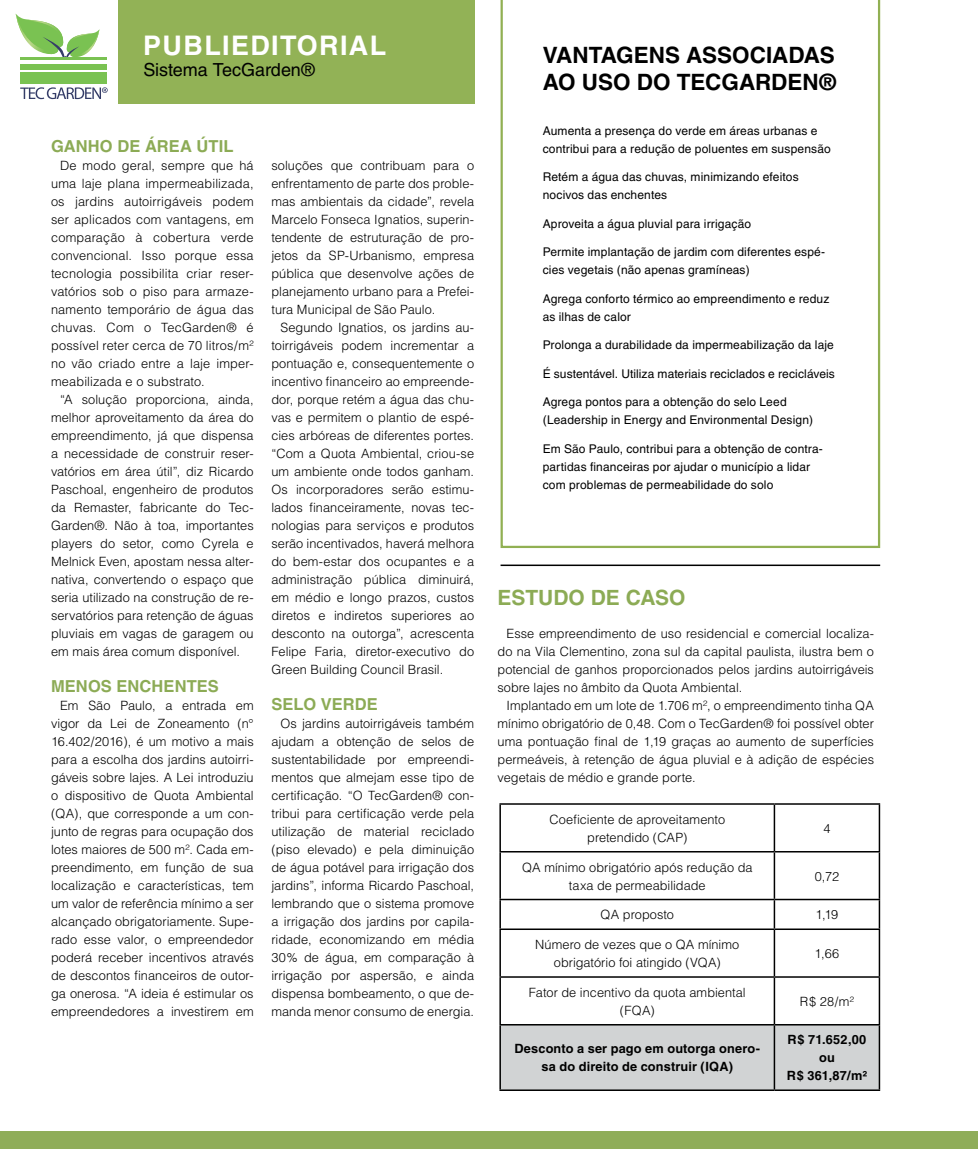
<style>
.page{position:relative;width:978px;height:1149px;background:#fff}
.page>*{position:absolute;margin:0;border:0;box-sizing:border-box;transform-origin:0 0}
.t1{font:700 27px "Helvetica";letter-spacing:.05em;color:#fff}
.t2{font:700 22.5px/27px "Helvetica";color:#000}
.t3{font:700 21px "Helvetica";color:#8cab55}
.t4{font:18px "Helvetica";letter-spacing:-.005em;color:#000}
.t5{font:700 16.5px "Helvetica";letter-spacing:.005em;color:#8cab55}
.t6{font:300 12.75px/18px "Helvetica";letter-spacing:.005em;color:#000;text-align:justify}
.t7{font:700 12.75px/18px "Helvetica";letter-spacing:.01em;color:#000;text-align:center}
.t8{font:12px/18px "Helvetica";letter-spacing:.015em;color:#000}
</style>
<div class="page">
<svg style="left:501px;top:0;width:379px;height:548px"></svg>
<div style="left:501px;top:1025px;width:378px;height:64px;background:#d1d3d4"></div>
<hr style="left:499px;top:803px;width:275px;height:1px;background:#000">
<hr style="left:499px;top:804px;width:2px;height:46px;background:#000">
<hr style="left:774px;top:803px;width:106px;height:1px;background:#000">
<hr style="left:774px;top:804px;width:1px;height:46px;background:#000">
<hr style="left:879px;top:804px;width:1px;height:46px;background:#000">
<hr style="left:499px;top:850px;width:275px;height:2px;background:#000">
<hr style="left:499px;top:852px;width:2px;height:46px;background:#000">
<hr style="left:774px;top:850px;width:106px;height:2px;background:#000">
<hr style="left:774px;top:852px;width:1px;height:46px;background:#000">
<hr style="left:879px;top:852px;width:1px;height:46px;background:#000">
<hr style="left:499px;top:898px;width:275px;height:2px;background:#000">
<hr style="left:499px;top:900px;width:2px;height:28px;background:#000">
<hr style="left:774px;top:898px;width:106px;height:2px;background:#000">
<svg style="left:774px;top:900px;width:1px;height:28px"></svg>
<svg style="left:879px;top:900px;width:1px;height:28px"></svg>
<hr style="left:499px;top:928px;width:275px;height:1px;background:#000">
<hr style="left:499px;top:929px;width:2px;height:46px;background:#000">
<hr style="left:774px;top:928px;width:106px;height:1px;background:#000">
<hr style="left:774px;top:929px;width:1px;height:46px;background:#000">
<hr style="left:879px;top:929px;width:1px;height:46px;background:#000">
<hr style="left:499px;top:975px;width:275px;height:2px;background:#000">
<hr style="left:499px;top:977px;width:2px;height:46px;background:#000">
<hr style="left:774px;top:975px;width:106px;height:2px;background:#000">
<hr style="left:774px;top:977px;width:1px;height:46px;background:#000">
<hr style="left:879px;top:977px;width:1px;height:46px;background:#000">
<hr style="left:499px;top:1023px;width:275px;height:2px;background:#000">
<hr style="left:499px;top:1025px;width:2px;height:64px;background:#000">
<hr style="left:774px;top:1023px;width:106px;height:2px;background:#000">
<hr style="left:774px;top:1025px;width:1px;height:64px;background:#000">
<hr style="left:879px;top:1025px;width:1px;height:64px;background:#000">
<hr style="left:499px;top:1089px;width:275px;height:1px;background:#000">
<hr style="left:774px;top:1089px;width:106px;height:1px;background:#000">
<hr style="left:501px;top:564px;width:379px;height:2px;background:#000">
<div style="left:118px;top:0;width:356px;height:104px;background:#92b256"></div>
<div style="left:0;top:1131px;width:978px;height:17px;background:#8fad59"></div>
<div style="left:21px;top:73px;width:86px;height:11px;background:#7ac252"></div>
<div style="left:21px;top:64px;width:86px;height:5px;background:#7ac252"></div>
<svg style="left:16px;top:14px;width:83px;height:45px"></svg>
<hr style="left:21px;top:57px;width:86px;height:3px;background:#7ac252">
<svg style="left:20px;top:87px;width:88px;height:12px"></svg>
<h1 class="t1" style="left:143px;top:29px;width:244px">PUBLIEDITORIAL</h1>
<h3 class="t4" style="left:143px;top:59px;width:173px">Sistema TecGarden®</h3>
<p class="t5" style="left:51px;top:136px;width:184px">GANHO DE ÁREA ÚTIL</p>
<p class="t6" style="left:51px;top:156px;width:204px;text-indent:9px">De modo geral, sempre que há uma laje plana impermeabilizada, os jardins autoirrigáveis podem ser aplicados com vantagens, em comparação à cobertura verde convencional. Isso porque essa tecnologia possibilita criar reser&shy;vatórios sob o piso para armaze&shy;namento temporário de água das chuvas. Com o TecGarden® é possível reter cerca de 70 litros/m² no vão criado entre a laje imper&shy;meabilizada e o substrato.</p>
<p class="t6" style="left:51px;top:390px;width:204px;text-indent:9px">“A solução proporciona, ainda, melhor aproveitamento da área do empreendimento, já que dispensa a necessidade de construir reser&shy;vatórios em área útil”, diz Ricardo Paschoal, engenheiro de produtos da Remaster, fabricante do Tec-Garden®. Não à toa, importantes players do setor, como Cyrela e Melnick Even, apostam nessa alter&shy;nativa, convertendo o espaço que seria utilizado na construção de re&shy;servatórios para retenção de águas pluviais em vagas de garagem ou em mais área comum disponível.</p>
<p class="t5" style="left:51px;top:676px;width:169px">MENOS ENCHENTES</p>
<p class="t6" style="left:51px;top:696px;width:204px;text-indent:9px">Em São Paulo, a entrada em vigor da Lei de Zoneamento (n° 16.402/2016), é um motivo a mais para a escolha dos jardins autoirri&shy;gáveis sobre lajes. A Lei introduziu o dispositivo de Quota Ambiental (QA), que corresponde a um con&shy;junto de regras para ocupação dos lotes maiores de 500 m². Cada em&shy;preendimento, em função de sua localização e características, tem um valor de referência mínimo a ser alcançado obrigatoriamente. Supe&shy;rado esse valor, o empreendedor poderá receber incentivos através de descontos financeiros de outor&shy;ga onerosa. “A ideia é estimular os empreendedores a investirem em</p>
<p class="t6" style="left:271px;top:156px;width:204px">soluções que contribuam para o enfrentamento de parte dos proble&shy;mas ambientais da cidade”, revela Marcelo Fonseca Ignatios, superin&shy;tendente de estruturação de pro&shy;jetos da SP-Urbanismo, empresa pública que desenvolve ações de planejamento urbano para a Prefei&shy;tura Municipal de São Paulo.</p>
<p class="t6" style="left:271px;top:318px;width:204px;text-indent:9px">Segundo Ignatios, os jardins au&shy;toirrigáveis podem incrementar a pontuação e, consequentemente o incentivo financeiro ao empreende&shy;dor, porque retém a água das chu&shy;vas e permitem o plantio de espé&shy;cies arbóreas de diferentes portes. “Com a Quota Ambiental, criou-se um ambiente onde todos ganham.<br>Os incorporadores serão estimu&shy;lados financeiramente, novas tec&shy;nologias para serviços e produtos serão incentivados, haverá melhora do bem-estar dos ocupantes e a administração pública diminuirá, em médio e longo prazos, custos diretos e indiretos superiores ao desconto na outorga”, acrescenta Felipe Faria, diretor-executivo do Green Building Council Brasil.</p>
<p class="t5" style="left:271px;top:694px;width:108px">SELO VERDE</p>
<p class="t6" style="left:271px;top:714px;width:204px;text-indent:9px">Os jardins autoirrigáveis também ajudam a obtenção de selos de sustentabilidade por empreendi&shy;mentos que almejam esse tipo de certificação. “O TecGarden® con&shy;tribui para certificação verde pela utilização de material reciclado (piso elevado) e pela diminuição de água potável para irrigação dos jardins”, informa Ricardo Paschoal, lembrando que o sistema promove a irrigação dos jardins por capila&shy;ridade, economizando em média 30% de água, em comparação à irrigação por aspersão, e ainda dispensa bombeamento, o que de&shy;manda menor consumo de energia.</p>
<h2 class="t2" style="left:543px;top:41px;width:295px">VANTAGENS ASSOCIADAS<br>AO USO DO TECGARDEN®</h2>
<p class="t8" style="left:543px;top:121px;width:290px">Aumenta a presença do verde em áreas urbanas e contribui para a redução de poluentes em suspensão</p>
<p class="t8" style="left:543px;top:168px;width:258px">Retém a água das chuvas, minimizando efeitos nocivos das enchentes</p>
<p class="t8" style="left:543px;top:214px;width:210px">Aproveita a água pluvial para irrigação</p>
<p class="t8" style="left:543px;top:243px;width:284px">Permite implantação de jardim com diferentes espé&shy;cies vegetais (não apenas gramíneas)</p>
<p class="t8" style="left:543px;top:289px;width:288px">Agrega conforto térmico ao empreendimento e reduz as ilhas de calor</p>
<p class="t8" style="left:543px;top:336px;width:293px">Prolonga a durabilidade da impermeabilização da laje</p>
<p class="t8" style="left:543px;top:364px;width:294px">É sustentável. Utiliza materiais reciclados e recicláveis</p>
<p class="t8" style="left:543px;top:393px;width:272px">Agrega pontos para a obtenção do selo Leed (Leadership in Energy and Environmental Design)</p>
<p class="t8" style="left:543px;top:439px;width:282px">Em São Paulo, contribui para a obtenção de contra&shy;partidas financeiras por ajudar o município a lidar com problemas de permeabilidade do solo</p>
<h3 class="t3" style="left:497px;top:584px;width:190px">ESTUDO DE CASO</h3>
<p class="t6" style="left:497px;top:624px;width:378px;text-indent:9px">Esse empreendimento de uso residencial e comercial localiza&shy;do na Vila Clementino, zona sul da capital paulista, ilustra bem o potencial de ganhos proporcionados pelos jardins autoirrigáveis sobre lajes no âmbito da Quota Ambiental.</p>
<p class="t6" style="left:497px;top:696px;width:378px;text-indent:9px">Implantado em um lote de 1.706 m², o empreendimento tinha QA mínimo obrigatório de 0,48. Com o TecGarden® foi possível obter uma pontuação final de 1,19 graças ao aumento de superfícies permeáveis, à retenção de água pluvial e à adição de espécies vegetais de médio e grande porte.</p>
<p class="t6" style="left:549px;top:810px;width:177px;text-align:center">Coeficiente de aproveitamento pretendido (CAP)</p>
<p class="t6" style="left:823px;top:819px;width:9px">4</p>
<p class="t6" style="left:522px;top:857px;width:232px;text-align:center">QA mínimo obrigatório após redução da taxa de permeabilidade</p>
<p class="t6" style="left:815px;top:866px;width:26px">0,72</p>
<p class="t6" style="left:601px;top:905px;width:75px">QA proposto</p>
<p class="t6" style="left:816px;top:905px;width:24px">1,19</p>
<p class="t6" style="left:535px;top:935px;width:206px;text-align:center">Número de vezes que o QA mínimo obrigatório foi atingido (VQA)</p>
<p class="t6" style="left:815px;top:944px;width:26px">1,66</p>
<p class="t6" style="left:529px;top:983px;width:218px;text-align:center">Fator de incentivo da quota ambiental (FQA)</p>
<p class="t6" style="left:800px;top:992px;width:56px">R$ 28/m²</p>
<p class="t7" style="left:514px;top:1039px;width:247px">Desconto a ser pago em outorga onero&shy;sa do direito de construir (IQA)</p>
<p class="t7" style="left:787px;top:1030px;width:82px">R$ 71.652,00 ou<br>R$ 361,87/m²</p>
</div>
